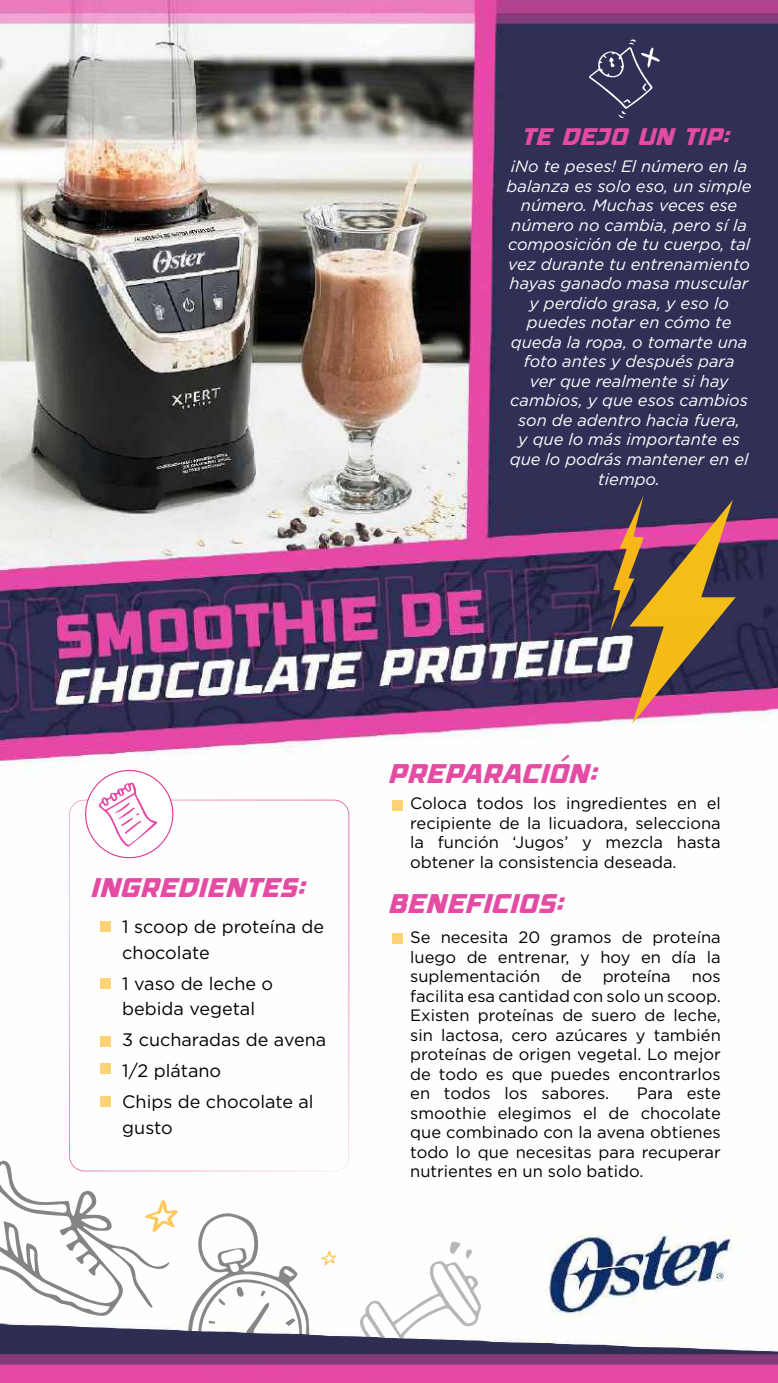
<style>
.page{position:relative;width:778px;height:1383px;background:#fff}
.page>*{position:absolute;margin:0;border:0;box-sizing:border-box;transform-origin:0 0}
.t1{font:italic 27px "Avega";letter-spacing:-.02em;color:#e44ca3}
.t2{font:italic 24px "Avega";letter-spacing:-.02em;color:#e44ca3}
.t3{font:18px/25.5px "Gotham";color:#020203}
.t4{font:16.5px/19.5px "Gotham";color:#000;text-align:justify}
.t5{font:italic 16.5px/19.5px "Gotham";color:#fff;text-align:center}
</style>
<div class="page">
<img style="left:0;top:0;width:778px;height:1323px">
<svg style="left:188px;top:1211px;width:122px;height:112px"></svg>
<svg style="left:359px;top:1241px;width:122px;height:82px"></svg>
<svg style="left:321px;top:1250px;width:15px;height:15px"></svg>
<svg style="left:0;top:1160px;width:178px;height:156px"></svg>
<svg style="left:69px;top:799px;width:280px;height:372px"></svg>
<div style="left:86px;top:770px;width:87px;height:87px;background:#fff;border-radius:50%"></div>
<div style="left:100px;top:921px;width:10px;height:11px;background:#fed376"></div>
<div style="left:100px;top:978px;width:10px;height:11px;background:#fed376"></div>
<div style="left:100px;top:1063px;width:10px;height:11px;background:#fed376"></div>
<div style="left:100px;top:1035px;width:10px;height:11px;background:#fed376"></div>
<div style="left:100px;top:1096px;width:10px;height:10px;background:#fed376"></div>
<svg style="left:610px;top:495px;width:125px;height:229px"></svg>
<svg style="left:98px;top:782px;width:59px;height:65px"></svg>
<div style="left:392px;top:799px;width:10px;height:11px;background:#fed376"></div>
<div style="left:392px;top:933px;width:10px;height:11px;background:#fed376"></div>
<svg style="left:588px;top:39px;width:72px;height:80px"></svg>
<img style="left:0;top:1323px;width:778px;height:59px">
<h2 class="t2" style="left:523px;top:120px;width:210px">TE DEJO UN TIP:</h2>
<p class="t5" style="left:506px;top:156px;width:246px">¡No te peses! El número en la balanza es solo eso, un simple número. Muchas veces ese número no cambia, pero sí la composición de tu cuerpo, tal vez durante tu entrenamiento hayas ganado masa muscular y perdido grasa, y eso lo puedes notar en cómo te queda la ropa, o tomarte una foto antes y después para<br>ver que realmente si hay cambios, y que esos cambios son de adentro hacia fuera,<br>y que lo más importante es que lo podrás mantener en el tiempo.</p>
<h1 class="t1" style="left:92px;top:868px;width:217px">INGREDIENTES:</h1>
<p class="t3" style="left:122px;top:913px;width:203px;text-indent:-21px">• 1 scoop de proteína de chocolate</p>
<p class="t3" style="left:101px;top:970px;width:174px;text-align:center">• 1 vaso de leche o bebida vegetal</p>
<p class="t3" style="left:101px;top:1026px;width:227px">• 3 cucharadas de avena</p>
<p class="t3" style="left:101px;top:1057px;width:122px">• 1/2 plátano</p>
<p class="t3" style="left:122px;top:1088px;width:193px;text-indent:-21px">• Chips de chocolate al gusto</p>
<h1 class="t1" style="left:389px;top:754px;width:211px">PREPARACIÓN:</h1>
<p class="t4" style="left:410px;top:793px;width:312px">Coloca todos los ingredientes en el recipiente de la licuadora, selecciona la función ‘Jugos’ y mezcla hasta obtener la consistencia deseada.</p>
<h1 class="t1" style="left:389px;top:884px;width:178px">BENEFICIOS:</h1>
<p class="t4" style="left:410px;top:927px;width:312px">Se necesita 20 gramos de proteína luego de entrenar, y hoy en día la suplementación</p>
<p class="t4" style="left:561px;top:966px;width:22px">de</p>
<p class="t4" style="left:602px;top:966px;width:70px">proteína</p>
<p class="t4" style="left:410px;top:966px;width:312px;text-indent:281px">nos facilita esa cantidad con solo un scoop.<br>Existen proteínas de suero de leche, sin lactosa, cero azúcares y también proteínas de origen vegetal. Lo mejor de todo es que puedes encontrarlos en todos los sabores.</p>
<p class="t4" style="left:410px;top:1083px;width:312px;text-indent:226px">Para este smoothie elegimos el de chocolate que combinado con la avena obtienes todo lo que necesitas para recuperar nutrientes en un solo batido.</p>
</div>
